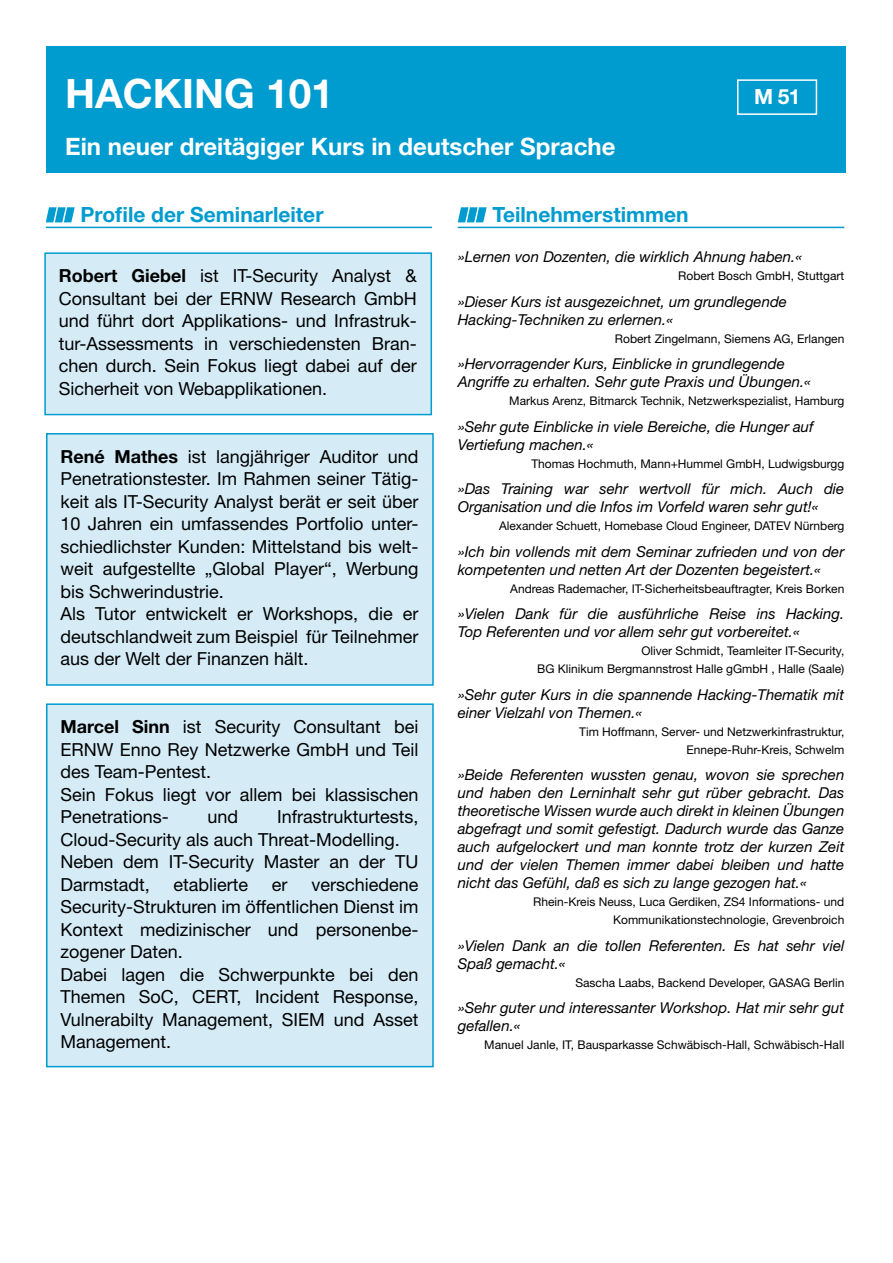
<style>
.page{position:relative;width:893px;height:1263px;background:#fff}
.page>*{position:absolute;margin:0;border:0;box-sizing:border-box;transform-origin:0 0}
.t1{font:700 40.5px "Helvetica Neue LT Std";color:#fff}
.t2{font:700 24px "Helvetica Neue LT Std";color:#fff}
.t3{font:700 21px "Helvetica Neue LT Std";color:#009bcf}
.t4{font:700 21px "Helvetica Neue LT Std";color:#fff}
.t5{font:18px/22.5px "Helvetica Neue LT Std";color:#000}
.t6{font:italic 15px/18px "Helvetica Neue LT Std";color:#000}
.t7{font:12px/18px "Helvetica Neue LT Std";color:#000;text-align:right}
.s1{font-weight:700}
</style>
<div class="page">
<div style="left:47px;top:47px;width:799px;height:126px;background:#009bcf"></div>
<div style="left:737px;top:79px;width:80px;height:36px;border:2px solid #fff"></div>
<hr style="left:46px;top:227px;width:386px;height:1px;background:#009bcf">
<svg style="left:46px;top:207px;width:29px;height:15px"></svg>
<hr style="left:458px;top:227px;width:386px;height:1px;background:#009bcf">
<svg style="left:458px;top:207px;width:29px;height:15px"></svg>
<div style="left:44px;top:252px;width:388px;height:163px;background:#d5ecf7;border:2px solid #009bcf"></div>
<div style="left:46px;top:433px;width:388px;height:253px;background:#d5ecf7;border:2px solid #009bcf"></div>
<div style="left:46px;top:703px;width:388px;height:364px;background:#d5ecf7;border:2px solid #009bcf"></div>
<h1 class="t1" style="left:65px;top:69px;width:270px">HACKING 101</h1>
<h2 class="t2" style="left:65px;top:131px;width:552px">Ein neuer dreitägiger Kurs in deutscher Sprache</h2>
<h3 class="t4" style="left:754px;top:84px;width:48px">M 51</h3>
<h3 class="t3" style="left:81px;top:202px;width:244px">Profile der Seminarleiter</h3>
<h3 class="t3" style="left:492px;top:202px;width:198px">Teilnehmerstimmen</h3>
<p class="t6" style="left:458px;top:247px;width:346px">»Lernen von Dozenten, die wirklich Ahnung haben.«</p>
<p class="t7" style="left:678px;top:267px;width:168px">Robert Bosch GmbH, Stuttgart</p>
<p class="t6" style="left:458px;top:292px;width:331px">»Dieser Kurs ist ausgezeichnet, um grundlegende<br>Hacking-Techniken zu erlernen.«</p>
<p class="t7" style="left:615px;top:329px;width:231px">Robert Zingelmann, Siemens AG, Erlangen</p>
<p class="t6" style="left:458px;top:354px;width:355px">»Hervorragender Kurs, Einblicke in grundlegende<br>Angriffe zu erhalten. Sehr gute Praxis und Übungen.«</p>
<p class="t7" style="left:509px;top:392px;width:337px">Markus Arenz, Bitmarck Technik, Netzwerkspezialist, Hamburg</p>
<p class="t6" style="left:458px;top:417px;width:357px">»Sehr gute Einblicke in viele Bereiche, die Hunger auf<br>Vertiefung machen.«</p>
<p class="t7" style="left:531px;top:454px;width:314px">Thomas Hochmuth, Mann+Hummel GmbH, Ludwigsburgg</p>
<p class="t6" style="left:458px;top:479px;width:388px">»Das Training war sehr wertvoll für mich. Auch die<br>Organisation und die Infos im Vorfeld waren sehr gut!«</p>
<p class="t7" style="left:499px;top:517px;width:347px">Alexander Schuett, Homebase Cloud Engineer, DATEV Nürnberg</p>
<p class="t6" style="left:458px;top:542px;width:388px">»Ich bin vollends mit dem Seminar zufrieden und von der kompetenten und netten Art der Dozenten begeistert.«</p>
<p class="t7" style="left:510px;top:579px;width:336px">Andreas Rademacher, IT-Sicherheitsbeauftragter, Kreis Borken</p>
<p class="t6" style="left:458px;top:604px;width:388px">»Vielen Dank für die ausführliche Reise ins Hacking.<br>Top Referenten und vor allem sehr gut vorbereitet.«</p>
<p class="t7" style="left:537px;top:642px;width:309px">Oliver Schmidt, Teamleiter IT-Security,<br>BG Klinikum Bergmannstrost Halle gGmbH , Halle (Saale)</p>
<p class="t6" style="left:458px;top:685px;width:388px">»Sehr guter Kurs in die spannende Hacking-Thematik mit einer Vielzahl von Themen.«</p>
<p class="t7" style="left:579px;top:722px;width:267px">Tim Hoffmann, Server- und Netzwerkinfrastruktur,<br>Ennepe-Ruhr-Kreis, Schwelm</p>
<p class="t6" style="left:458px;top:765px;width:388px;text-align:justify">»Beide Referenten wussten genau, wovon sie sprechen und haben den Lerninhalt sehr gut rüber gebracht. Das theoretische Wissen wurde auch direkt in kleinen Übungen abgefragt und somit gefestigt. Dadurch wurde das Ganze auch aufgelockert und man konnte trotz der kurzen Zeit und der vielen Themen immer dabei bleiben und hatte nicht das Gefühl, daß es sich zu lange gezogen hat.«</p>
<p class="t7" style="left:533px;top:893px;width:313px">Rhein-Kreis Neuss, Luca Gerdiken, ZS4 Informations- und<br>Kommunikationstechnologie, Grevenbroich</p>
<p class="t6" style="left:458px;top:936px;width:388px">»Vielen Dank an die tollen Referenten. Es hat sehr viel<br>Spaß gemacht.«</p>
<p class="t7" style="left:575px;top:973px;width:270px">Sascha Laabs, Backend Developer, GASAG Berlin</p>
<p class="t6" style="left:458px;top:998px;width:388px">»Sehr guter und interessanter Workshop. Hat mir sehr gut gefallen.«</p>
<p class="t7" style="left:484px;top:1036px;width:362px">Manuel Janle, IT, Bausparkasse Schwäbisch-Hall, Schwäbisch-Hall</p>
<p class="t5" style="left:59px;top:264px;width:360px;text-align:justify"><span class="s1">Robert Giebel</span> ist IT-Security Analyst &amp; Consultant bei der ERNW Research GmbH und führt dort Applikations- und Infrastruk&shy;tur-Assessments in verschiedensten Bran&shy;chen durch. Sein Fokus liegt dabei auf der Sicherheit von Webapplikationen.</p>
<p class="t5" style="left:60px;top:445px;width:360px"><span class="s1">René Mathes</span> ist langjähriger Auditor und Penetrationstester. Im Rahmen seiner Tätig&shy;keit als IT-Security Analyst berät er seit über 10 Jahren ein umfassendes Portfolio unter&shy;schiedlichster Kunden: Mittelstand bis welt&shy;weit aufgestellte „Global Player“, Werbung bis Schwerindustrie.<br>Als Tutor entwickelt er Workshops, die er deutschlandweit zum Beispiel für Teilnehmer aus der Welt der Finanzen hält.</p>
<p class="t5" style="left:60px;top:715px;width:360px"><span class="s1">Marcel Sinn</span> ist Security Consultant bei<br>ERNW Enno Rey Netzwerke GmbH und Teil des Team-Pentest.<br>Sein Fokus liegt vor allem bei klassischen<br>Penetrations-</p>
<p class="t5" style="left:60px;top:805px;width:360px;text-indent:217px">Infrastrukturtests,<br>Cloud-Security als auch Threat-Modelling.<br>Neben dem IT-Security Master an der TU<br>Darmstadt,</p>
<p class="t5" style="left:208px;top:805px;width:32px">und</p>
<p class="t5" style="left:60px;top:873px;width:360px;text-indent:251px">verschiedene<br>Security-Strukturen im öffentlichen Dienst im<br>Kontext medizinischer und personenbe&shy;zogener Daten.<br>Dabei lagen die Schwerpunkte bei den<br>Themen SoC, CERT, Incident Response,<br>Vulnerabilty Management, SIEM und Asset<br>Management.</p>
<p class="t5" style="left:174px;top:873px;width:76px">etablierte</p>
<p class="t5" style="left:272px;top:873px;width:17px">er</p>
</div>
